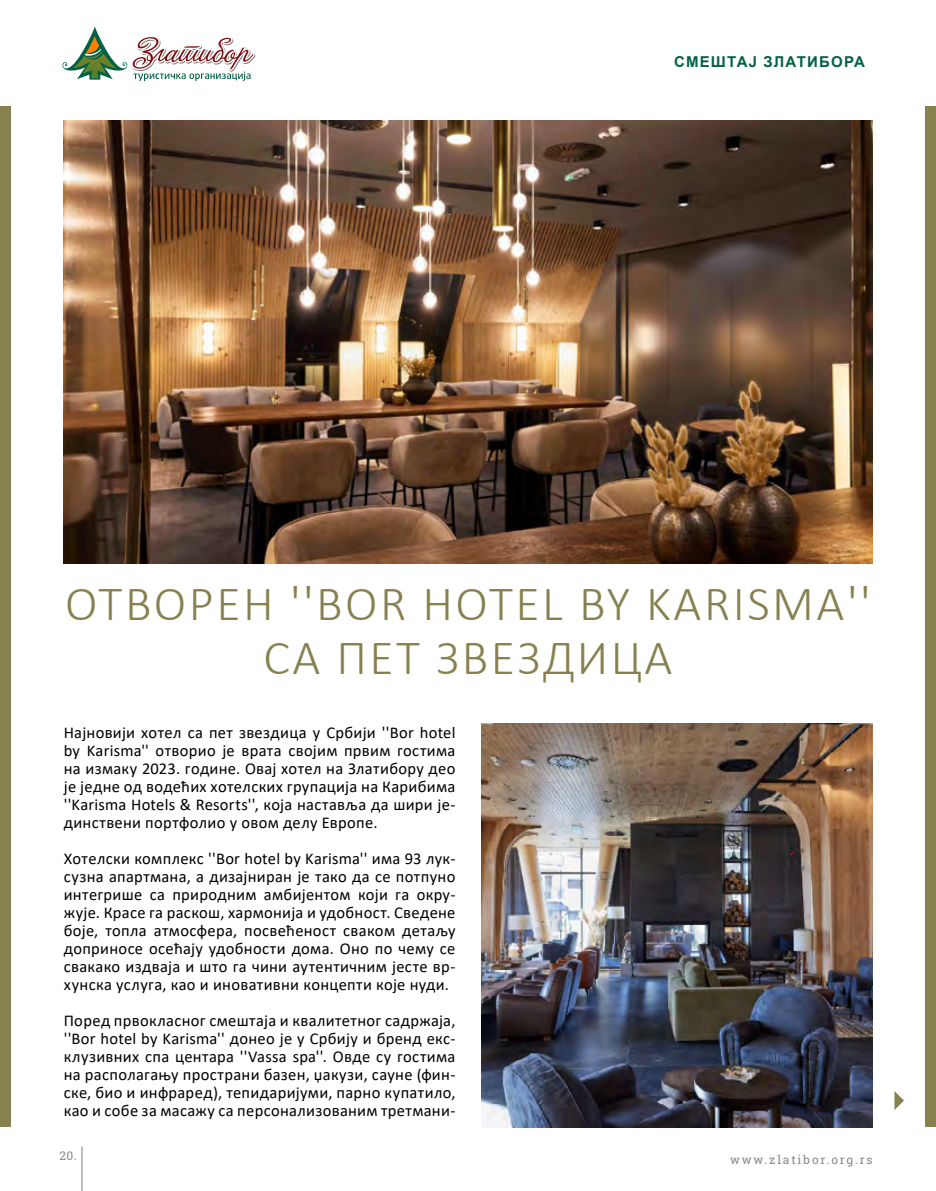
<style>
.page{position:relative;width:936px;height:1191px;background:#fff}
.page>*{position:absolute;margin:0;border:0;box-sizing:border-box;transform-origin:0 0}
.t1{font:300 49.5px/54px "Calibri";letter-spacing:.05em;color:#87804f;text-align:center}
.t2{font:16.5px/18px "Calibri";letter-spacing:.02em;color:#000;text-align:justify}
.t3{font:700 15px "Arial";letter-spacing:.08em;color:#036147}
.t4{font:12px "Roboto Slab";letter-spacing:.15em;color:#878787}
</style>
<div class="page">
<hr style="left:82px;top:1146px;width:1px;height:45px;background:#808080">
<img style="left:481px;top:723px;width:391px;height:404px">
<div style="left:0;top:106px;width:10px;height:1020px;background:#87804f"></div>
<div style="left:925px;top:106px;width:10px;height:1020px;background:#87804f"></div>
<svg style="left:62px;top:27px;width:194px;height:54px"></svg>
<img style="left:64px;top:121px;width:808px;height:442px">
<svg style="left:894px;top:1091px;width:9px;height:19px"></svg>
<p class="t3" style="left:674px;top:51px;width:192px">СМЕШТАЈ ЗЛАТИБОРА</p>
<h1 class="t1" style="left:65px;top:576px;width:807px">ОТВОРЕН ''BOR HOTEL BY KARISMA''<br>СА ПЕТ ЗВЕЗДИЦА</h1>
<p class="t2" style="left:64px;top:723px;width:393px">Најновији хотел са пет звездица у Србији ''Bor hotel by Karisma'' отворио је врата својим првим гостима на измаку 2023. године. Овај хотел на Златибору део је једне од водећих хотелских групација на Карибима ''Karisma Hotels &amp; Resorts'', која наставља да шири је&shy;динствени портфолио у овом делу Европе.</p>
<p class="t2" style="left:64px;top:849px;width:393px">Хотелски комплекс ''Bor hotel by Karisma'' има 93 лук&shy;сузна апартмана, а дизајниран је тако да се потпуно интегрише са природним амбијентом који га окру&shy;жује. Красе га раскош, хармонија и удобност. Сведене боје, топла атмосфера, посвећеност сваком детаљу доприносе осећају удобности дома. Оно по чему се свакако издваја и што га чини аутентичним јесте вр&shy;хунска услуга, као и иновативни концепти које нуди.</p>
<p class="t2" style="left:64px;top:1011px;width:393px">Поред првокласног смештаја и квалитетног садржаја, ''Bor hotel by Karisma'' донео је у Србију и бренд екс&shy;клузивних спа центара ''Vassa spa''. Овде су гостима на располагању пространи базен, џакузи, сауне (фин&shy;ске, био и инфраред), тепидаријуми, парно купатило, као и собе за масажу са персонализованим третмани-</p>
<p class="t4" style="left:60px;top:1147px;width:19px">20.</p>
<p class="t4" style="left:730px;top:1151px;width:144px">www.zlatibor.org.rs</p>
</div>
